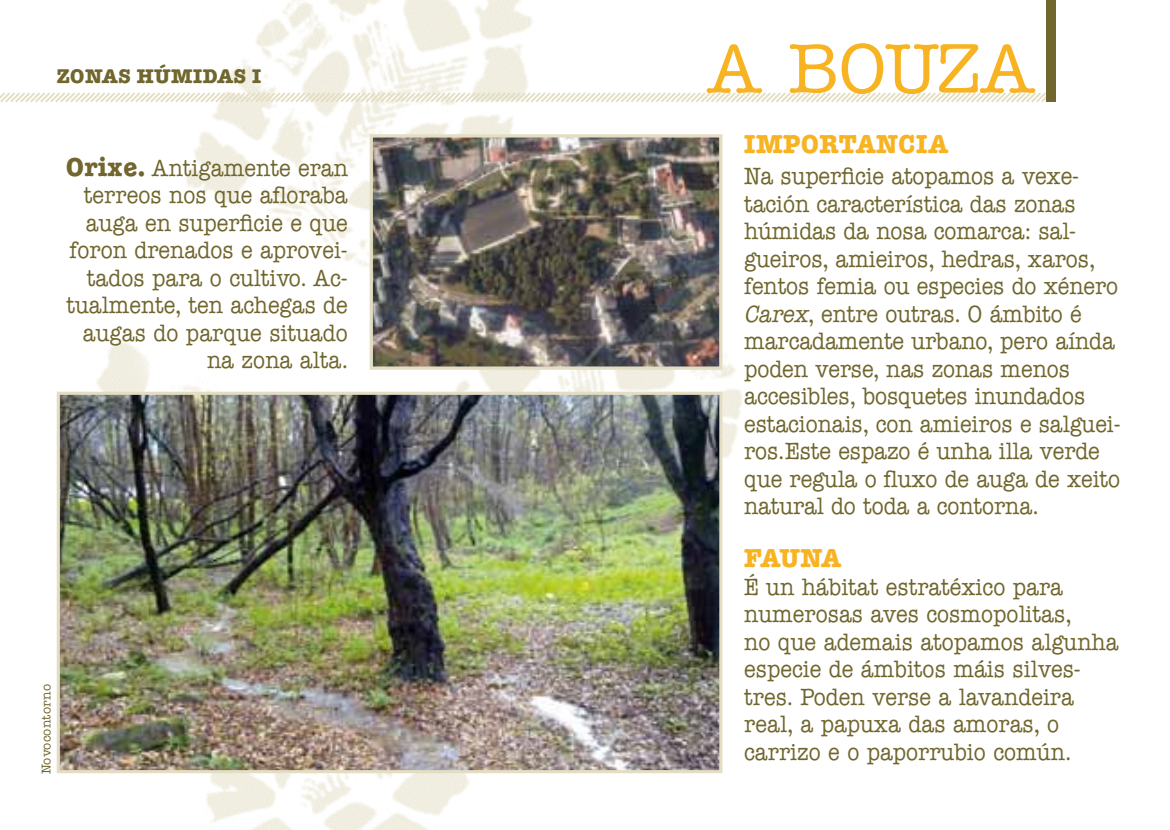
<style>
.page{position:relative;width:1170px;height:830px;background:#fff}
.page>*{position:absolute;margin:0;border:0;box-sizing:border-box;transform-origin:0 0}
.Titular{font:500 70px "American Typewriter";color:#f8b322}
.Titulo_American{font:26.25px "American Typewriter Bold A";letter-spacing:.02em;color:#f8b322;scale:.95 1}
.Texto_American{font:26.25px "American Typewriter Bold A";letter-spacing:-.045em;color:#f8b322;scale:.95 1}
.Texto_American-2{font:500 23.75px/27.5px "American Typewriter";color:#70662e;scale:.9 1}
.t1{font:20px "American Typewriter Bold A";letter-spacing:.03em;color:#70662e}
.Firma_foto{font:500 12.75px "American Typewriter";letter-spacing:.02em;color:#70662e}
.s1{font-family:"American Typewriter Bold A";font-weight:400;font-size:26.25px}
.s2{font-style:italic}
</style>
<div class="page">
<img style="left:56px;top:0;width:687px;height:829px">
<svg style="left:0;top:90px;width:1056px;height:14px"></svg>
<div style="left:1046px;top:0;width:9px;height:102px;background:#70662e"></div>
<img style="left:61px;top:395px;width:657px;height:373px">
<div style="left:57px;top:391px;width:665px;height:381px;border:3px solid #e3dec3"></div>
<img style="left:373px;top:138px;width:345px;height:227px">
<div style="left:369px;top:134px;width:353px;height:235px;border:3px solid #e3dec3"></div>
<p class="t1" style="left:57px;top:65px;width:206px">ZONAS HÚMIDAS I</p>
<p class="Texto_American-2" style="left:66px;top:154px;width:315px;text-align:right"><span class="s1">Orixe.</span> Antigamente eran terreos nos que afloraba auga en superficie e que foron drenados e aprovei&shy;tados para o cultivo. Ac&shy;tualmente, ten achegas de augas do parque situado na zona alta.</p>
<p class="Firma_foto" style="left:39px;top:774px;width:92px;rotate:-90deg">Novocontorno</p>
<p class="Titular" style="left:707px;top:30px;width:329px">A BOUZA</p>
<p class="Titulo_American" style="left:744px;top:129px;width:216px">IMPORTANCIA</p>
<p class="Texto_American-2" style="left:744px;top:163px;width:419px">Na superficie atopamos a vexe&shy;tación característica das zonas húmidas da nosa comarca: sal&shy;gueiros, amieiros, hedras, xaros, fentos femia ou especies do xénero<br><span class="s2">Carex</span>, entre outras. O ámbito é marcadamente urbano, pero aínda poden verse, nas zonas menos accesibles, bosquetes inundados estacionais, con amieiros e salguei&shy;ros.Este espazo é unha illa verde que regula o fluxo de auga de xeito natural do toda a contorna.</p>
<p class="Texto_American" style="left:744px;top:542px;width:103px">FAUNA</p>
<p class="Texto_American-2" style="left:744px;top:573px;width:417px">É un hábitat estratéxico para numerosas aves cosmopolitas,<br>no que ademais atopamos algunha especie de ámbitos máis silves&shy;tres. Poden verse a lavandeira real, a papuxa das amoras, o carrizo e o paporrubio común.</p>
</div>
